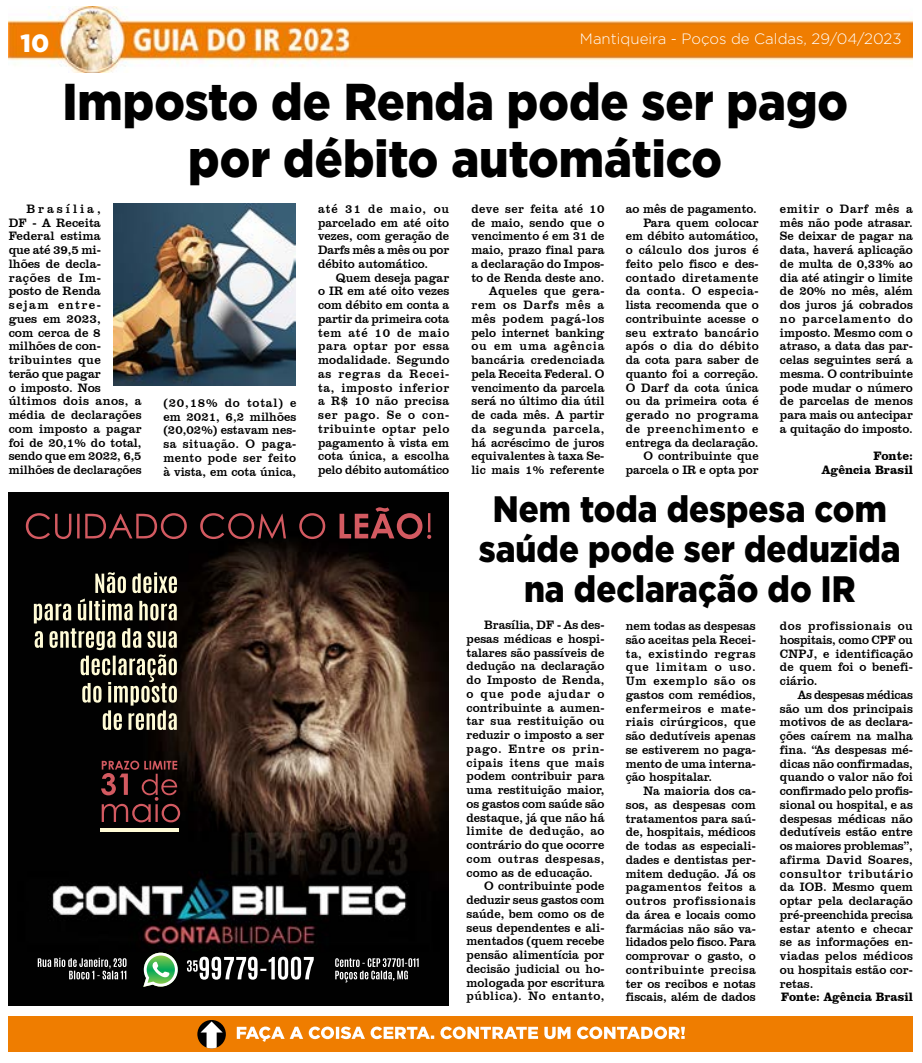
<style>
.page{position:relative;width:922px;height:1063px;background:#fff}
.page>*{position:absolute;margin:0;border:0;box-sizing:border-box;transform-origin:0 0}
.t1{font:900 51.75px/56.6px "Gotham";color:#000;text-align:center;scale:.9 1}
.t2{font:900 36.75px/40px "Gotham";color:#000;text-align:center;scale:.9 1}
.t3{font:900 25px "Gotham";color:#fff}
.t4{font:300 15px "Gotham";color:#fff}
.t5{font:12.5px/13.8px "Clarendon BT";color:#000;text-align:justify;scale:.95 1}
.t6{font:12.5px/13.8px "Clarendon BT";color:#000}
.t7{font:12.5px "Clarendon BT";letter-spacing:.04em;color:#000;scale:.95 1}
.t8{font:700 12.5px/13.8px "Clarendon BT";color:#000;text-align:right}
.t9{font:12.5px "Clarendon BT";letter-spacing:.02em;color:#000;scale:.95 1}
.t10{font:700 12.5px "Clarendon BT";color:#000;scale:.95 1}
.t11{font:12.5px "Clarendon BT";letter-spacing:.035em;color:#000;scale:.95 1}
.t12{font:12.5px "Clarendon BT";letter-spacing:.03em;color:#000;scale:.95 1}
.t13{font:12.5px "Clarendon BT";letter-spacing:.055em;color:#000;scale:.95 1}
.t14{font:12.5px "Clarendon BT";letter-spacing:.065em;color:#000;scale:.95 1}
</style>
<div class="page">
<img style="left:9px;top:492px;width:439px;height:514px">
<svg style="left:26px;top:507px;width:405px;height:32px;background:#2e1415"></svg>
<svg style="left:34px;top:572px;width:143px;height:158px;background:#414036"></svg>
<svg style="left:101px;top:761px;width:79px;height:61px;background:#371719"></svg>
<hr style="left:100px;top:828px;width:79px;height:3px;background:#fffbd6">
<svg style="left:187px;top:957px;width:127px;height:23px"></svg>
<svg style="left:38px;top:958px;width:88px;height:21px;background:#484848"></svg>
<svg style="left:143px;top:953px;width:35px;height:34px"></svg>
<svg style="left:335px;top:958px;width:83px;height:24px;background:#4a4a4a"></svg>
<img style="left:9px;top:7px;width:903px;height:65px">
<img style="left:113px;top:203px;width:183px;height:183px">
<div style="left:9px;top:1016px;width:903px;height:36px;background:#ef7d00"></div>
<svg style="left:237px;top:1027px;width:447px;height:15px"></svg>
<svg style="left:197px;top:1020px;width:29px;height:28px"></svg>
<svg style="left:200px;top:1021px;width:23px;height:27px"></svg>
<h3 class="t3" style="left:21px;top:25px;width:30px">10</h3>
<p class="t4" style="left:580px;top:29px;width:323px">Mantiqueira - Poços de Caldas, 29/04/2023</p>
<h1 class="t1" style="left:62px;top:73px;width:874px">Imposto de Renda pode ser pago por débito automático</h1>
<p class="t6" style="left:9px;top:201px;width:134px;text-indent:18px">Brasília,<br>DF - A Receita<br>Federal estima<br>que até 39,5 mi-<br>lhões de decla&shy;rações de Im-<br>posto de Renda sejam entre-<br>gues em 2023,<br>com cerca de 8 milhões de con&shy;tribuintes que<br>terão que pagar<br>o imposto. Nos últimos dois anos, a média de declarações com imposto a pagar foi de 20,1% do total, sendo que em 2022, 6,5 milhões de declarações</p>
<p class="t5" style="left:163px;top:395px;width:141px">(20,18% do total) e em 2021, 6,2 milhões (20,02%) estavam nes&shy;sa situação. O paga&shy;mento pode ser feito à vista, em cota única,</p>
<p class="t5" style="left:318px;top:201px;width:140px">até 31 de maio, ou parcelado em até oito vezes, com geração de Darfs mês a mês ou por débito automático.</p>
<p class="t5" style="left:318px;top:270px;width:140px;text-indent:18px">Quem deseja pagar o IR em até oito vezes com débito em conta a partir da primeira cota tem até 10 de maio para optar por essa modalidade. Segundo as regras da Recei&shy;ta, imposto inferior a R$ 10 não precisa ser pago. Se o con&shy;tribuinte optar pelo pagamento à vista em cota única, a escolha pelo débito automático</p>
<p class="t5" style="left:471px;top:201px;width:141px;text-align:right">deve ser feita até 10 de maio, sendo que o vencimento é em 31 de maio, prazo final para a declaração do Impos&shy;to de Renda deste ano.<br>Aqueles que gera&shy;rem os Darfs mês a mês podem pagá-los pelo internet banking ou em uma agência bancária credenciada pela Receita Federal. O vencimento da parcela será no último dia útil de cada mês. A partir da segunda parcela, há acréscimo de juros equivalentes à taxa Se&shy;lic mais 1% referente</p>
<p class="t5" style="left:625px;top:201px;width:141px;text-align:right">ao mês de pagamento.<br>Para quem colocar em débito automático, o cálculo dos juros é feito pelo fisco e des&shy;contado diretamente da conta. O especia&shy;lista recomenda que o contribuinte acesse o seu extrato bancário após o dia do débito da cota para saber de quanto foi a correção.<br>O Darf da cota única ou da primeira cota é gerado no programa de preenchimento e entrega da declaração.<br>O contribuinte que parcela o IR e opta por</p>
<p class="t5" style="left:779px;top:201px;width:141px">emitir o Darf mês a mês não pode atrasar.<br>Se deixar de pagar na data, haverá aplicação de multa de 0,33% ao dia até atingir o limite de 20% no mês, além dos juros já cobrados no parcelamento do imposto. Mesmo com o atraso, a data das par&shy;celas seguintes será a mesma. O contribuinte pode mudar o número de parcelas de menos para mais ou antecipar a quitação do imposto.</p>
<p class="t8" style="left:821px;top:449px;width:92px">Fonte:<br>Agência Brasil</p>
<h2 class="t2" style="left:478px;top:488px;width:470px">Nem toda despesa com saúde pode ser deduzida na declaração do IR</h2>
<p class="t5" style="left:484px;top:618px;width:128px">Brasília, DF - As des-</p>
<p class="t5" style="left:466px;top:632px;width:146px">pesas médicas e hospi-</p>
<p class="t5" style="left:466px;top:645px;width:146px">talares são passíveis de</p>
<p class="t5" style="left:466px;top:659px;width:146px">dedução na declaração</p>
<p class="t5" style="left:466px;top:673px;width:147px">do Imposto de Renda,</p>
<p class="t14" style="left:466px;top:686px;width:146px">o que pode ajudar o</p>
<p class="t5" style="left:466px;top:700px;width:147px">contribuinte a aumen-</p>
<p class="t9" style="left:466px;top:713px;width:147px">tar sua restituição ou</p>
<p class="t5" style="left:466px;top:728px;width:147px">reduzir o imposto a ser</p>
<p class="t13" style="left:466px;top:741px;width:146px">pago. Entre os prin-</p>
<p class="t11" style="left:466px;top:755px;width:146px">cipais itens que mais</p>
<p class="t5" style="left:466px;top:769px;width:147px">podem contribuir para</p>
<p class="t5" style="left:466px;top:783px;width:147px">uma restituição maior,</p>
<p class="t5" style="left:466px;top:797px;width:147px">os gastos com saúde são</p>
<p class="t5" style="left:466px;top:810px;width:147px">destaque, já que não há</p>
<p class="t12" style="left:466px;top:823px;width:147px">limite de dedução, ao</p>
<p class="t5" style="left:466px;top:838px;width:146px">contrário do que ocorre</p>
<p class="t7" style="left:466px;top:851px;width:147px">com outras despesas,</p>
<p class="t5" style="left:466px;top:865px;width:134px">como as de educação.</p>
<p class="t5" style="left:484px;top:879px;width:128px">O contribuinte pode</p>
<p class="t5" style="left:466px;top:893px;width:147px">deduzir seus gastos com</p>
<p class="t5" style="left:466px;top:907px;width:147px">saúde, bem como os de</p>
<p class="t5" style="left:466px;top:920px;width:146px">seus dependentes e ali-</p>
<p class="t5" style="left:466px;top:934px;width:147px">mentados (quem recebe</p>
<p class="t5" style="left:466px;top:948px;width:147px">pensão alimentícia por</p>
<p class="t5" style="left:466px;top:962px;width:146px">decisão judicial ou ho-</p>
<p class="t5" style="left:466px;top:975px;width:146px">mologada por escritura</p>
<p class="t7" style="left:466px;top:988px;width:146px">pública). No entanto,</p>
<p class="t5" style="left:625px;top:619px;width:138px">nem todas as despesas são aceitas pela Recei&shy;ta, existindo regras que limitam o uso.<br>Um exemplo são os gastos com remédios, enfermeiros e mate&shy;riais cirúrgicos, que são dedutíveis apenas se estiverem no paga&shy;mento de uma interna&shy;ção hospitalar.</p>
<p class="t5" style="left:625px;top:784px;width:138px;text-indent:18px">Na maioria dos ca&shy;sos, as despesas com tratamentos para saú&shy;de, hospitais, médicos de todas as especiali&shy;dades e dentistas per&shy;mitem dedução. Já os pagamentos feitos a outros profissionais da área e locais como farmácias não são va&shy;lidados pelo fisco. Para comprovar o gasto, o contribuinte precisa ter os recibos e notas fiscais, além de dados</p>
<p class="t5" style="left:779px;top:619px;width:141px">dos profissionais ou hospitais, como CPF ou CNPJ, e identificação de quem foi o benefi&shy;ciário.</p>
<p class="t5" style="left:779px;top:687px;width:141px;text-indent:18px">As despesas médicas são um dos principais motivos de as declara&shy;ções caírem na malha fina. “As despesas mé&shy;dicas não confirmadas, quando o valor não foi confirmado pelo profis&shy;sional ou hospital, e as despesas médicas não dedutíveis estão entre os maiores problemas”, afirma David Soares, consultor tributário da IOB. Mesmo quem optar pela declaração pré-preenchida precisa estar atento e checar se as informações en&shy;viadas pelos médicos ou hospitais estão cor&shy;retas.</p>
<p class="t10" style="left:781px;top:989px;width:140px">Fonte: Agência Brasil</p>
</div>
